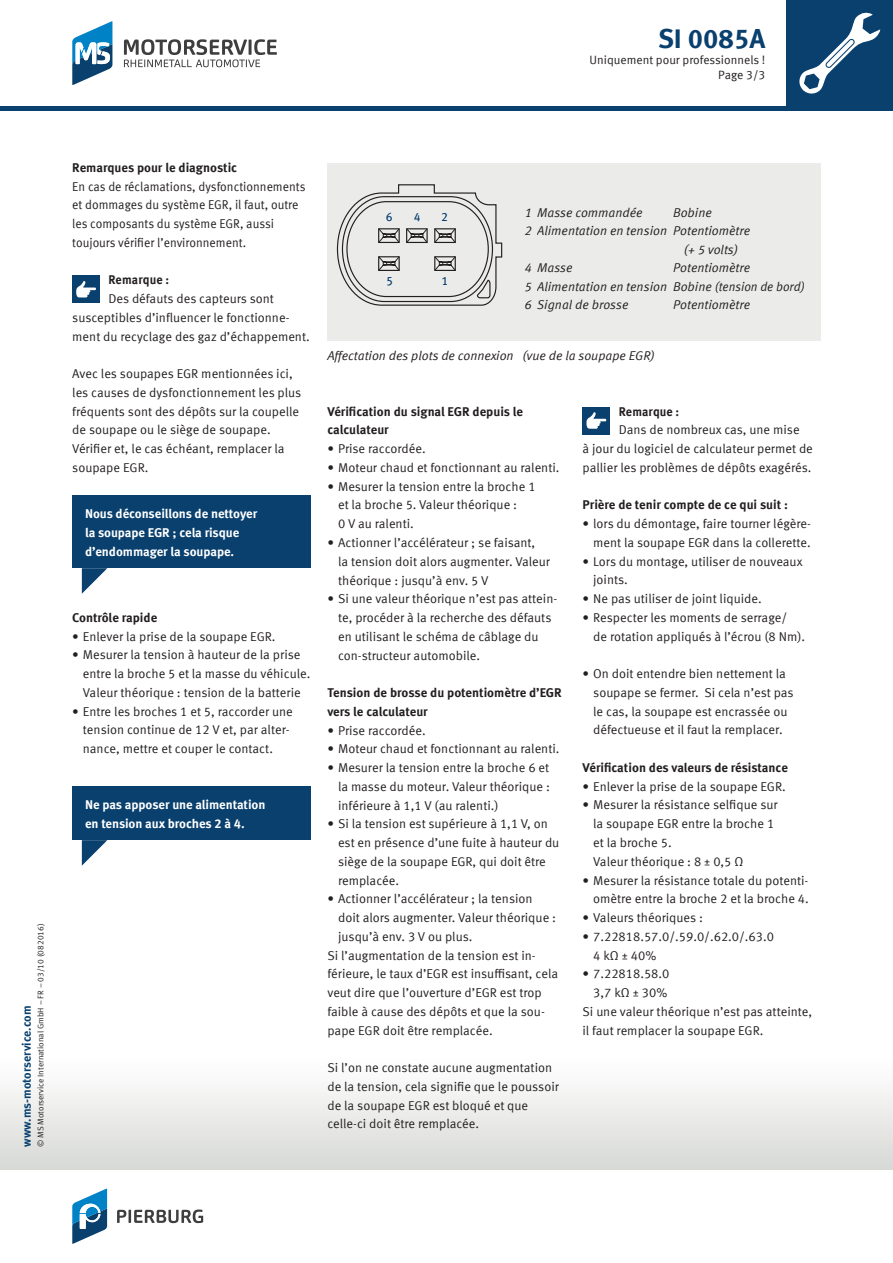
<style>
.page{position:relative;width:893px;height:1263px;background:#fff}
.page>*{position:absolute;margin:0;border:0;box-sizing:border-box;transform-origin:0 0}
.t1{font:700 27px "Meta Offc Pro";color:#09406e}
.t2{font:12.75px/18.8px "Meta Offc Pro Norm";color:#231f20}
.t3{font:12.75px/18.3px "Meta Offc Pro Norm Ita";color:#231f20}
.t4{font:700 12.75px/18.8px "Meta Offc Pro";color:#231f20}
.t5{font:12.75px/18.8px "Meta Offc Pro Norm";color:#231f20;scale:.95 1}
.t6{font:700 12.75px/18.8px "Meta Offc Pro";letter-spacing:-.005em;color:#fff}
.t7{font:700 12.75px "Meta Offc Pro";color:#231f20;scale:.95 1}
.t8{font:12px "Meta Offc Pro Norm";color:#231f20}
.t9{font:700 12px "Meta Offc Pro";color:#09406e}
.t10{font:12px "Meta OFC";color:#003a6f}
.t11{font:8.25px "Meta Offc Pro Norm";color:#231f20}
</style>
<div class="page">
<div style="left:0;top:106px;width:893px;height:5px;background:#09406e"></div>
<div style="left:0;top:1054px;width:893px;height:115px;background:linear-gradient(to bottom,#fff,#d8d9d6)"></div>
<div style="left:787px;top:0;width:106px;height:106px;background:#09406e"></div>
<svg style="left:799px;top:12px;width:81px;height:82px"></svg>
<svg style="left:124px;top:39px;width:153px;height:28px"></svg>
<svg style="left:72px;top:21px;width:40px;height:64px"></svg>
<svg style="left:117px;top:1209px;width:86px;height:14px"></svg>
<svg style="left:72px;top:1188px;width:35px;height:56px"></svg>
<div style="left:327px;top:163px;width:494px;height:178px;background:#ebecea"></div>
<svg style="left:336px;top:184px;width:167px;height:122px"></svg>
<div style="left:72px;top:496px;width:238px;height:72px;background:#09406e"></div>
<svg style="left:82px;top:568px;width:25px;height:26px"></svg>
<div style="left:72px;top:786px;width:238px;height:54px;background:#09406e"></div>
<svg style="left:82px;top:840px;width:25px;height:26px"></svg>
<div style="left:72px;top:275px;width:28px;height:28px;background:#09406e"></div>
<svg style="left:76px;top:281px;width:20px;height:16px"></svg>
<div style="left:583px;top:407px;width:27px;height:27px;background:#09406e"></div>
<svg style="left:586px;top:412px;width:20px;height:17px"></svg>
<h1 class="t1" style="left:658px;top:18px;width:109px">SI 0085A</h1>
<p class="t8" style="left:589px;top:51px;width:177px">Uniquement pour professionnels !</p>
<p class="t8" style="left:718px;top:66px;width:49px">Page 3/3</p>
<p class="t11" style="left:34px;top:1147px;width:225px;rotate:-90deg">© MS Motorservice International GmbH – FR – 03/10 (082016)</p>
<p class="t9" style="left:17px;top:1147px;width:143px;rotate:-90deg">www.ms-motorservice.com</p>
<p class="t4" style="left:72px;top:157px;width:166px">Remarques pour le diagnostic</p>
<p class="t5" style="left:72px;top:176px;width:247px">En cas de réclamations, dysfonctionnements et dommages du système EGR, il faut, outre les composants du système EGR, aussi toujours vérifier l’environnement.</p>
<p class="t7" style="left:108px;top:270px;width:65px">Remarque :</p>
<p class="t2" style="left:72px;top:288px;width:239px;text-indent:36px">Des défauts des capteurs sont susceptibles d’influencer le fonctionne&shy;ment du recyclage des gaz d’échappement.</p>
<p class="t2" style="left:72px;top:363px;width:231px">Avec les soupapes EGR mentionnées ici, les causes de dysfonctionnement les plus fréquents sont des dépôts sur la coupelle de soupape ou le siège de soupape.<br>Vérifier et, le cas échéant, remplacer la soupape EGR.</p>
<p class="t6" style="left:85px;top:503px;width:174px">Nous déconseillons de nettoyer la soupape EGR ; cela risque d’endommager la soupape.</p>
<p class="t4" style="left:72px;top:607px;width:87px">Contrôle rapide</p>
<p class="t2" style="left:72px;top:626px;width:205px">• Enlever la prise de la soupape EGR.</p>
<p class="t2" style="left:83px;top:645px;width:229px;text-indent:-11px">• Mesurer la tension à hauteur de la prise entre la broche 5 et la masse du véhicule.<br>Valeur théorique : tension de la batterie</p>
<p class="t2" style="left:83px;top:701px;width:211px;text-indent:-11px">• Entre les broches 1 et 5, raccorder une tension continue de 12 V et, par alter&shy;nance, mettre et couper le contact.</p>
<p class="t6" style="left:85px;top:794px;width:182px">Ne pas apposer une alimentation en tension aux broches 2 à 4.</p>
<p class="t10" style="left:386px;top:209px;width:8px">6</p>
<p class="t10" style="left:414px;top:209px;width:8px">4</p>
<p class="t10" style="left:441px;top:209px;width:8px">2</p>
<p class="t10" style="left:386px;top:273px;width:8px">5</p>
<p class="t10" style="left:441px;top:273px;width:8px">1</p>
<p class="t3" style="left:524px;top:203px;width:120px">1 Masse commandée</p>
<p class="t3" style="left:673px;top:203px;width:40px">Bobine</p>
<p class="t3" style="left:524px;top:221px;width:227px">2 Alimentation en tension Potentiomètre</p>
<p class="t3" style="left:684px;top:240px;width:56px">(+ 5 volts)</p>
<p class="t3" style="left:524px;top:258px;width:50px">4 Masse</p>
<p class="t3" style="left:524px;top:258px;width:282px;text-indent:149px">Potentiomètre<br>5 Alimentation en tension Bobine (tension de bord)<br>6 Signal de brosse</p>
<p class="t3" style="left:673px;top:294px;width:79px">Potentiomètre</p>
<p class="t3" style="left:327px;top:345px;width:329px">Affectation des plots de connexion (vue de la soupape EGR)</p>
<p class="t4" style="left:327px;top:401px;width:197px">Vérification du signal EGR depuis le calculateur</p>
<p class="t2" style="left:327px;top:439px;width:100px">• Prise raccordée.</p>
<p class="t2" style="left:327px;top:457px;width:234px">• Moteur chaud et fonctionnant au ralenti.</p>
<p class="t2" style="left:338px;top:476px;width:199px;text-indent:-11px">• Mesurer la tension entre la broche 1 et la broche 5. Valeur théorique :<br>0 V au ralenti.</p>
<p class="t2" style="left:338px;top:532px;width:213px;text-indent:-11px">• Actionner l’accélérateur ; se faisant,<br>la tension doit alors augmenter. Valeur théorique : jusqu’à env. 5 V</p>
<p class="t2" style="left:338px;top:589px;width:221px;text-indent:-11px">• Si une valeur théorique n’est pas attein&shy;te, procéder à la recherche des défauts en utilisant le schéma de câblage du con-structeur automobile.</p>
<p class="t4" style="left:327px;top:682px;width:236px">Tension de brosse du potentiomètre d’EGR vers le calculateur</p>
<p class="t2" style="left:327px;top:720px;width:100px">• Prise raccordée.</p>
<p class="t2" style="left:327px;top:739px;width:234px">• Moteur chaud et fonctionnant au ralenti.</p>
<p class="t2" style="left:338px;top:757px;width:213px;text-align:justify;text-indent:-11px">• Mesurer la tension entre la broche 6 et la masse du moteur. Valeur théorique : inférieure à 1,1 V (au ralenti.)</p>
<p class="t2" style="left:338px;top:814px;width:223px;text-indent:-11px">• Si la tension est supérieure à 1,1 V, on est en présence d’une fuite à hauteur du siège de la soupape EGR, qui doit être remplacée.</p>
<p class="t2" style="left:327px;top:889px;width:207px">• Actionner l’accélérateur ; la tension</p>
<p class="t2" style="left:338px;top:907px;width:220px">doit alors augmenter. Valeur théorique :</p>
<p class="t2" style="left:338px;top:926px;width:136px">jusqu’à env. 3 V ou plus.</p>
<p class="t2" style="left:327px;top:945px;width:210px">Si l’augmentation de la tension est in-</p>
<p class="t2" style="left:327px;top:964px;width:232px">férieure, le taux d’EGR est insuffisant, cela</p>
<p class="t2" style="left:327px;top:982px;width:216px">veut dire que l’ouverture d’EGR est trop</p>
<p class="t2" style="left:327px;top:1001px;width:219px">faible à cause des dépôts et que la sou-</p>
<p class="t2" style="left:327px;top:1020px;width:167px">pape EGR doit être remplacée.</p>
<p class="t2" style="left:327px;top:1057px;width:233px">Si l’on ne constate aucune augmentation de la tension, cela signifie que le poussoir de la soupape EGR est bloqué et que celle-ci doit être remplacée.</p>
<p class="t7" style="left:619px;top:401px;width:65px">Remarque :</p>
<p class="t2" style="left:583px;top:420px;width:232px;text-indent:36px">Dans de nombreux cas, une mise<br>à jour du logiciel de calculateur permet de pallier les problèmes de dépôts exagérés.</p>
<p class="t4" style="left:583px;top:495px;width:207px">Prière de tenir compte de ce qui suit :</p>
<p class="t2" style="left:583px;top:513px;width:230px;text-align:right">• lors du démontage, faire tourner légère&shy;ment la soupape EGR dans la collerette.</p>
<p class="t2" style="left:593px;top:551px;width:211px;text-indent:-11px">• Lors du montage, utiliser de nouveaux joints.</p>
<p class="t2" style="left:583px;top:588px;width:181px">• Ne pas utiliser de joint liquide.</p>
<p class="t2" style="left:593px;top:607px;width:213px;text-indent:-11px">• Respecter les moments de serrage/<br>de rotation appliqués à l’écrou (8 Nm).</p>
<p class="t2" style="left:593px;top:664px;width:202px;text-indent:-11px">• On doit entendre bien nettement la soupape se fermer. Si cela n’est pas le cas, la soupape est encrassée ou défectueuse et il faut la remplacer.</p>
<p class="t4" style="left:583px;top:757px;width:207px">Vérification des valeurs de résistance</p>
<p class="t2" style="left:583px;top:776px;width:205px">• Enlever la prise de la soupape EGR.</p>
<p class="t2" style="left:593px;top:795px;width:186px;text-indent:-11px">• Mesurer la résistance selfique sur la soupape EGR entre la broche 1 et la broche 5.<br>Valeur théorique : 8 ± 0,5 Ω</p>
<p class="t2" style="left:583px;top:870px;width:228px;text-align:right">• Mesurer la résistance totale du potenti&shy;omètre entre la broche 2 et la broche 4.</p>
<p class="t2" style="left:583px;top:907px;width:122px">• Valeurs théoriques :</p>
<p class="t2" style="left:593px;top:926px;width:182px;text-indent:-11px">• 7.22818.57.0/.59.0/.62.0/.63.0<br>4 kΩ ± 40%</p>
<p class="t2" style="left:583px;top:964px;width:88px">• 7.22818.58.0</p>
<p class="t2" style="left:593px;top:982px;width:76px">3,7 kΩ ± 30%</p>
<p class="t2" style="left:583px;top:1001px;width:231px">Si une valeur théorique n’est pas atteinte,</p>
<p class="t2" style="left:583px;top:1020px;width:182px">il faut remplacer la soupape EGR.</p>
</div>
